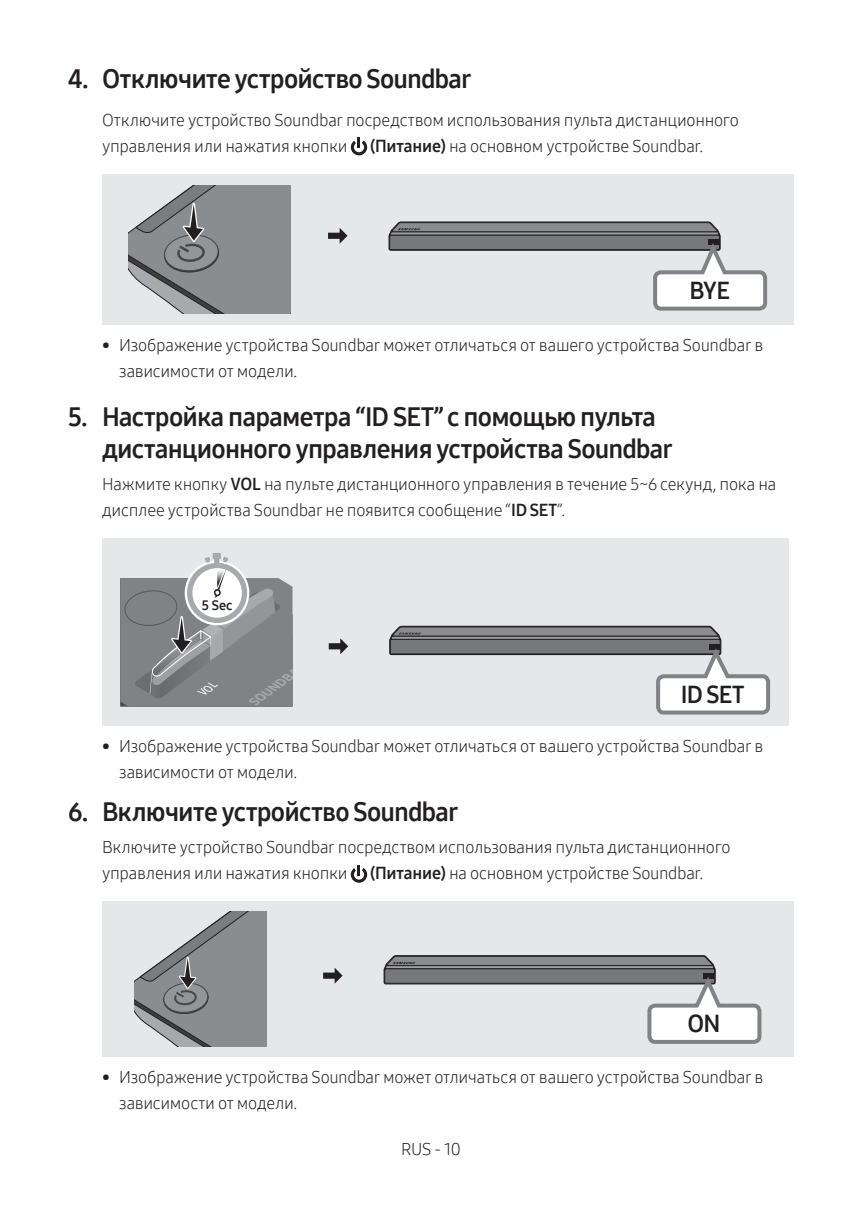
<style>
.page{position:relative;width:862px;height:1214px;background:#fff}
.page>*{position:absolute;margin:0;border:0;box-sizing:border-box;transform-origin:0 0}
.t1{font:26px/32px "Samsung One 700";letter-spacing:-.03em;color:#231f20}
.t2{font:24px "Samsung One 700";letter-spacing:-.035em;color:#231f20}
.t3{font:17px/26px "Samsung One 300";letter-spacing:-.015em;color:#231f20}
.t4{font:13.4px "Samsung One UI 700";color:#231f20}
.t5{font:italic 12px "Samsung One UI 800";color:#a8a9ad}
.s1{font-family:"Samsung One 700"}
</style>
<div class="page">
<svg style="left:351px;top:138px;width:16px;height:17px"></svg>
<div style="left:102px;top:174px;width:692px;height:151px;background:#e6e7e9"></div>
<svg style="left:129px;top:186px;width:161px;height:127px;background:#919295"></svg>
<svg style="left:388px;top:221px;width:380px;height:90px"></svg>
<svg style="left:328px;top:228px;width:19px;height:16px"></svg>
<div style="left:102px;top:538px;width:686px;height:187px;background:#e6e7e9"></div>
<svg style="left:389px;top:625px;width:382px;height:90px"></svg>
<svg style="left:329px;top:638px;width:19px;height:16px"></svg>
<svg style="left:351px;top:865px;width:16px;height:17px"></svg>
<div style="left:102px;top:901px;width:692px;height:155px;background:#e6e7e9"></div>
<svg style="left:135px;top:911px;width:132px;height:135px"></svg>
<svg style="left:383px;top:955px;width:379px;height:89px"></svg>
<svg style="left:323px;top:968px;width:20px;height:15px"></svg>
<svg style="left:120px;top:553px;width:172px;height:153px;background:#9c9da0"></svg>
<p class="t1" style="left:68px;top:63px;width:405px">4. Отключите устройство Soundbar</p>
<p class="t3" style="left:102px;top:106px;width:638px">Отключите устройство Soundbar посредством использования пульта дистанционного управления или нажатия кнопки</p>
<p class="t3" style="left:370px;top:132px;width:335px"><span class="s1">(Питание)</span> на основном устройстве Soundbar.</p>
<p class="t2" style="left:689px;top:274px;width:42px">BYE</p>
<p class="t3" style="left:119px;top:331px;width:646px;text-indent:-17px">• Изображение устройства Soundbar может отличаться от вашего устройства Soundbar в зависимости от модели.</p>
<p class="t1" style="left:102px;top:400px;width:572px;text-indent:-34px">5. Настройка параметра “ID SET” с помощью пульта дистанционного управления устройства Soundbar</p>
<p class="t3" style="left:102px;top:470px;width:676px">Нажмите кнопку <span class="s1">VOL</span> на пульте дистанционного управления в течение 5~6 секунд, пока на дисплее устройства Soundbar не появится сообщение “<span class="s1">ID SET</span>”.</p>
<p class="t4" style="left:202px;top:596px;width:32px">5 Sec</p>
<p class="t5" style="left:248px;top:696px;width:66px;rotate:-36deg">SOUNDBAR</p>
<p class="t2" style="left:681px;top:678px;width:65px">ID SET</p>
<p class="t3" style="left:119px;top:732px;width:646px;text-indent:-17px">• Изображение устройства Soundbar может отличаться от вашего устройства Soundbar в зависимости от модели.</p>
<p class="t1" style="left:68px;top:795px;width:392px">6. Включите устройство Soundbar</p>
<p class="t3" style="left:102px;top:833px;width:630px">Включите устройство Soundbar посредством использования пульта дистанционного управления или нажатия кнопки</p>
<p class="t3" style="left:370px;top:859px;width:335px"><span class="s1">(Питание)</span> на основном устройстве Soundbar.</p>
<p class="t2" style="left:687px;top:1007px;width:34px">ON</p>
<p class="t3" style="left:119px;top:1063px;width:646px;text-indent:-17px">• Изображение устройства Soundbar может отличаться от вашего устройства Soundbar в зависимости от модели.</p>
<p class="t3" style="left:401px;top:1135px;width:61px">RUS - 10</p>
</div>
